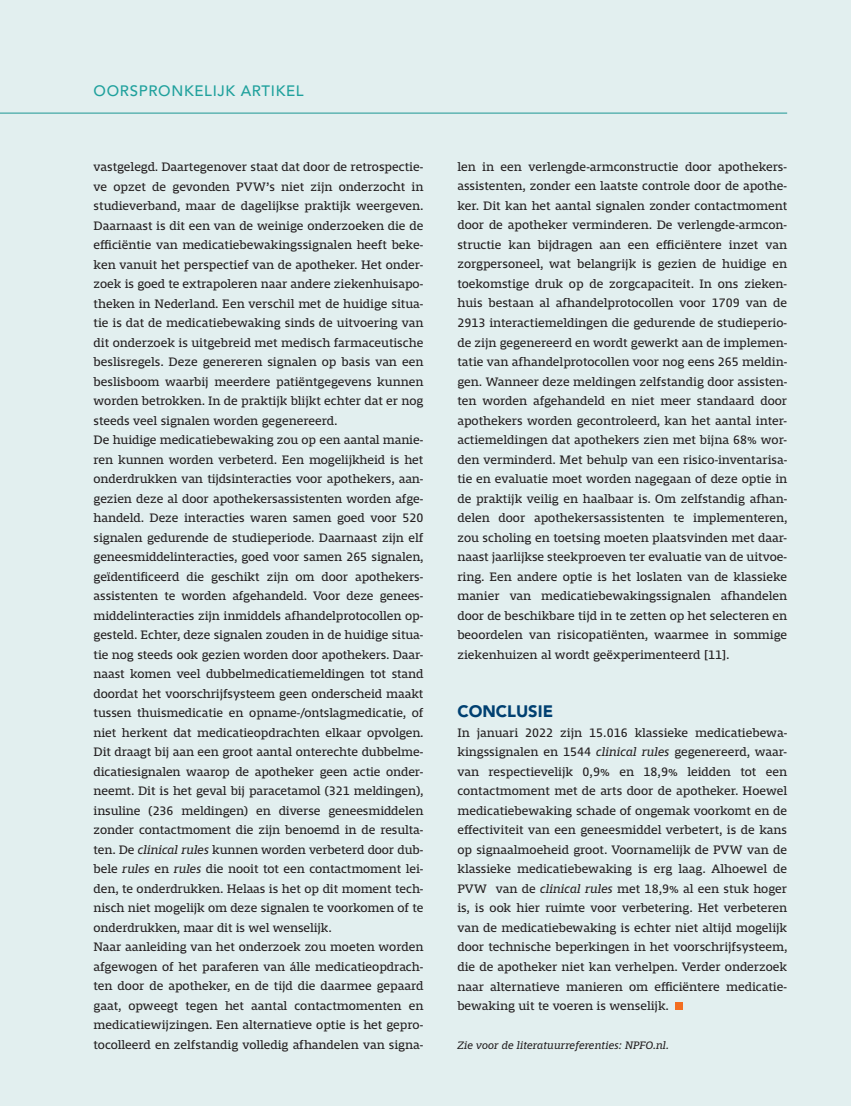
<style>
.page{position:relative;width:851px;height:1106px;background:#fff}
.page>*{position:absolute;margin:0;border:0;box-sizing:border-box;transform-origin:0 0}
.t1{font:900 16.5px "Avenir LT Std";color:#004071}
.t2{font:500 15px "Avenir LT Std";letter-spacing:.045em;color:#20a19d}
.t3{font:12.75px/19.5px "Mislab Std";letter-spacing:-.005em;color:#231f20;text-align:justify}
.t4{font:italic 11.25px "Mislab Std";color:#231f20}
.s1{font-style:italic}
</style>
<div class="page">
<div style="left:0;top:0;width:850px;height:1106px;background:#e2efef"></div>
<div style="left:675px;top:1002px;width:8px;height:8px;background:#f36e21"></div>
<hr style="left:0;top:113px;width:787px;height:1px;background:#20a19d">
<p class="t2" style="left:94px;top:83px;width:211px">OORSPRONKELIJK ARTIKEL</p>
<p class="t3" style="left:94px;top:157px;width:331px;text-align:left">vastgelegd. Daartegenover staat dat door de retrospectie&shy;ve opzet de gevonden PVW’s niet zijn onderzocht in studieverband, maar de dagelijkse praktijk weergeven.<br>Daarnaast is dit een van de weinige onderzoeken die de efficiëntie van medicatiebewakingssignalen heeft beke&shy;ken vanuit het perspectief van de apotheker. Het onder&shy;zoek is goed te extrapoleren naar andere ziekenhuisapo&shy;theken in Nederland. Een verschil met de huidige situa&shy;tie is dat de medicatiebewaking sinds de uitvoering van dit onderzoek is uitgebreid met medisch farmaceutische beslisregels. Deze genereren signalen op basis van een beslisboom waarbij meerdere patiëntgegevens kunnen worden betrokken. In de praktijk blijkt echter dat er nog steeds veel signalen worden gegenereerd.<br>De huidige medicatiebewaking zou op een aantal manie&shy;ren kunnen worden verbeterd. Een mogelijkheid is het onderdrukken van tijdsinteracties voor apothekers, aan&shy;gezien deze al door apothekersassistenten worden afge&shy;handeld. Deze interacties waren samen goed voor 520 signalen gedurende de studieperiode. Daarnaast zijn elf geneesmiddelinteracties, goed voor samen 265 signalen, geïdentificeerd die geschikt zijn om door apothekers&shy;assistenten te worden afgehandeld. Voor deze genees&shy;middelinteracties zijn inmiddels afhandelprotocollen op&shy;gesteld. Echter, deze signalen zouden in de huidige situa&shy;tie nog steeds ook gezien worden door apothekers. Daar&shy;naast komen veel dubbelmedicatiemeldingen tot stand doordat het voorschrijfsysteem geen onderscheid maakt tussen thuismedicatie en opname-/ontslagmedicatie, of niet herkent dat medicatieopdrachten elkaar opvolgen.<br>Dit draagt bij aan een groot aantal onterechte dubbelme&shy;dicatiesignalen waarop de apotheker geen actie onder&shy;neemt. Dit is het geval bij paracetamol (321 meldingen), insuline (236 meldingen) en diverse geneesmiddelen zonder contactmoment die zijn benoemd in de resulta&shy;ten. De <span class="s1">clinical rules</span> kunnen worden verbeterd door dub&shy;bele <span class="s1">rules</span> en <span class="s1">rules</span> die nooit tot een contactmoment lei&shy;den, te onderdrukken. Helaas is het op dit moment tech&shy;nisch niet mogelijk om deze signalen te voorkomen of te onderdrukken, maar dit is wel wenselijk.<br>Naar aanleiding van het onderzoek zou moeten worden afgewogen of het paraferen van álle medicatieopdrach&shy;ten door de apotheker, en de tijd die daarmee gepaard gaat, opweegt tegen het aantal contactmomenten en medicatiewijzingen. Een alternatieve optie is het gepro&shy;tocolleerd en zelfstandig volledig afhandelen van signa-</p>
<p class="t3" style="left:457px;top:157px;width:331px">len in een verlengde-armconstructie door apothekers&shy;assistenten, zonder een laatste controle door de apothe&shy;ker. Dit kan het aantal signalen zonder contactmoment door de apotheker verminderen. De verlengde-armcon&shy;structie kan bijdragen aan een efficiëntere inzet van zorgpersoneel, wat belangrijk is gezien de huidige en toekomstige druk op de zorgcapaciteit. In ons zieken&shy;huis bestaan al afhandelprotocollen voor 1709 van de 2913 interactiemeldingen die gedurende de studieperio&shy;de zijn gegenereerd en wordt gewerkt aan de implemen&shy;tatie van afhandelprotocollen voor nog eens 265 meldin&shy;gen. Wanneer deze meldingen zelfstandig door assisten&shy;ten worden afgehandeld en niet meer standaard door apothekers worden gecontroleerd, kan het aantal inter&shy;actiemeldingen dat apothekers zien met bijna 68% wor&shy;den verminderd. Met behulp van een risico-inventarisa&shy;tie en evaluatie moet worden nagegaan of deze optie in de praktijk veilig en haalbaar is. Om zelfstandig afhan&shy;delen door apothekersassistenten te implementeren, zou scholing en toetsing moeten plaatsvinden met daar&shy;naast jaarlijkse steekproeven ter evaluatie van de uitvoe&shy;ring. Een andere optie is het loslaten van de klassieke manier van medicatiebewakingssignalen afhandelen door de beschikbare tijd in te zetten op het selecteren en beoordelen van risicopatiënten, waarmee in sommige ziekenhuizen al wordt geëxperimenteerd [11].</p>
<p class="t1" style="left:457px;top:701px;width:97px">CONCLUSIE</p>
<p class="t3" style="left:457px;top:723px;width:331px">In januari 2022 zijn 15.016 klassieke medicatiebewa&shy;kingssignalen en 1544 <span class="s1">clinical rules</span> gegenereerd, waar&shy;van respectievelijk 0,9% en 18,9% leidden tot een contactmoment met de arts door de apotheker. Hoewel medicatiebewaking schade of ongemak voorkomt en de effectiviteit van een geneesmiddel verbetert, is de kans op signaalmoeheid groot. Voornamelijk de PVW van de klassieke medicatiebewaking is erg laag. Alhoewel de PVW van de <span class="s1">clinical rules</span> met 18,9% al een stuk hoger is, is ook hier ruimte voor verbetering. Het verbeteren van de medicatiebewaking is echter niet altijd mogelijk door technische beperkingen in het voorschrijfsysteem, die de apotheker niet kan verhelpen. Verder onderzoek naar alternatieve manieren om efficiëntere medicatie&shy;bewaking uit te voeren is wenselijk.</p>
<p class="t4" style="left:457px;top:1039px;width:213px">Zie voor de literatuurreferenties: NPFO.nl.</p>
</div>
